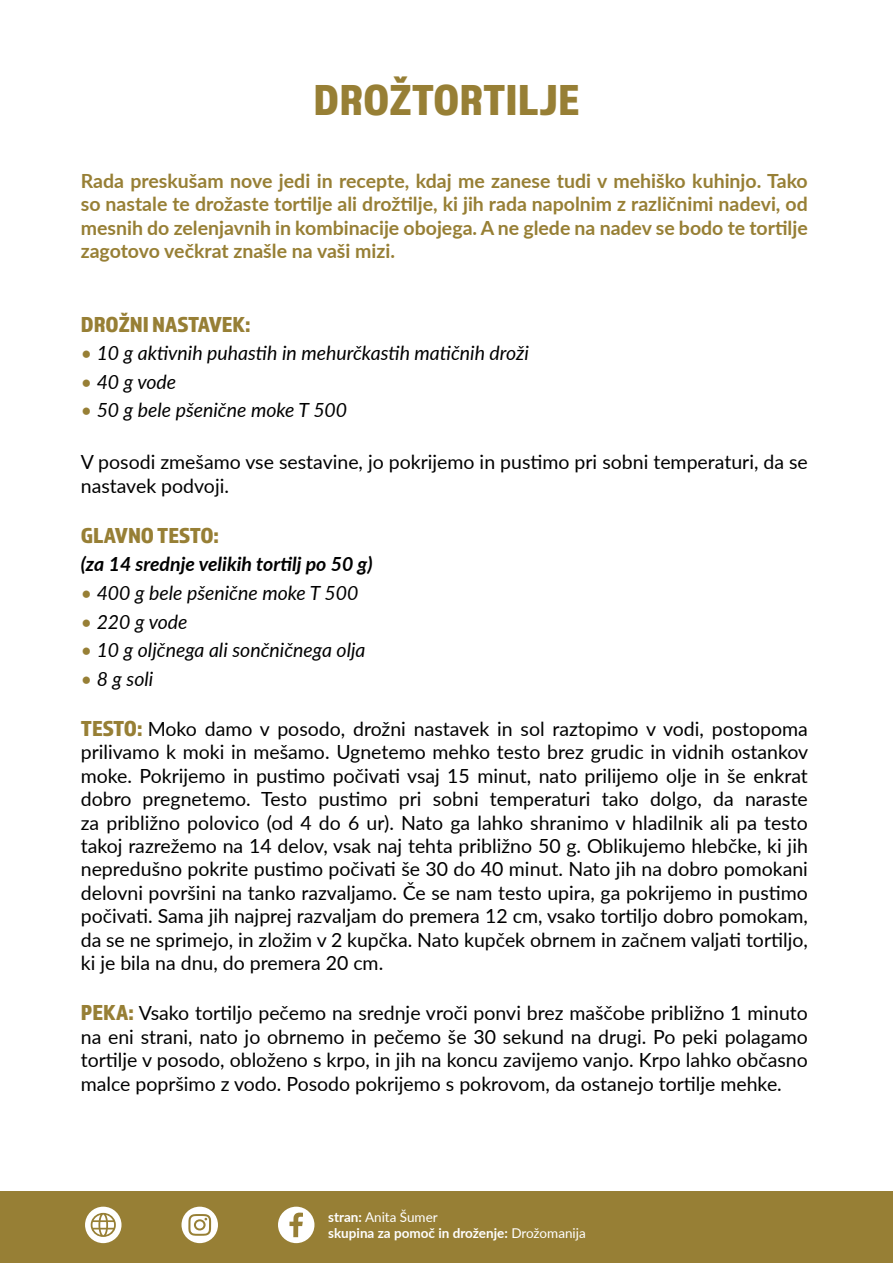
<style>
.page{position:relative;width:893px;height:1263px;background:#fff}
.page>*{position:absolute;margin:0;border:0;box-sizing:border-box;transform-origin:0 0}
.t1{font:45px "Almaq Refined";color:#977f35}
.t2{font:22.5px "Almaq Refined";color:#977f35}
.t3{font:19.5px/23.4px "Lato";color:#000;text-align:justify}
.t4{font:700 19.5px/23.4px "Lato";color:#977f35;text-align:justify}
.t5{font:italic 19.5px "Lato";color:#000}
.t6{font:italic 700 19.5px "Lato";color:#000}
.t7{font:700 13.5px/16.2px "Lato";color:#fff}
.s1{color:#977f35}
.s2{font-family:"Almaq Refined";font-size:22.5px;color:#977f35}
.s3{font-weight:400}
</style>
<div class="page">
<div style="left:0;top:1191px;width:893px;height:72px;background:#977f35"></div>
<div style="left:182px;top:1207px;width:36px;height:36px;background:#fff;border-radius:50%"></div>
<svg style="left:188px;top:1214px;width:23px;height:22px"></svg>
<div style="left:278px;top:1207px;width:36px;height:36px;background:#fff;border-radius:50%"></div>
<svg style="left:289px;top:1212px;width:14px;height:25px"></svg>
<div style="left:85px;top:1207px;width:36px;height:36px;background:#fff;border-radius:50%"></div>
<svg style="left:91px;top:1213px;width:25px;height:24px"></svg>
<h1 class="t1" style="left:314px;top:73px;width:267px">DROŽTORTILJE</h1>
<p class="t4" style="left:81px;top:168px;width:728px">Rada preskušam nove jedi in recepte, kdaj me zanese tudi v mehiško kuhinjo. Tako so nastale te drožaste tortilje ali drožtilje, ki jih rada napolnim z različnimi nadevi, od mesnih do zelenjavnih in kombinacije obojega. A ne glede na nadev se bodo te tortilje zagotovo večkrat znašle na vaši mizi.</p>
<p class="t2" style="left:81px;top:311px;width:171px">DROŽNI NASTAVEK:</p>
<p class="t5" style="left:81px;top:339px;width:450px"><span class="s1">•</span> 10 g aktivnih puhastih in mehurčkastih matičnih droži</p>
<p class="t5" style="left:81px;top:368px;width:97px"><span class="s1">•</span> 40 g vode</p>
<p class="t5" style="left:81px;top:396px;width:268px"><span class="s1">•</span> 50 g bele pšenične moke T 500</p>
<p class="t3" style="left:81px;top:450px;width:729px">V posodi zmešamo vse sestavine, jo pokrijemo in pustimo pri sobni temperaturi, da se nastavek podvoji.</p>
<p class="t2" style="left:81px;top:522px;width:140px">GLAVNO TESTO:</p>
<p class="t6" style="left:81px;top:550px;width:293px">(za 14 srednje velikih tortilj po 50 g)</p>
<p class="t5" style="left:81px;top:579px;width:279px"><span class="s1">•</span> 400 g bele pšenične moke T 500</p>
<p class="t5" style="left:81px;top:607px;width:108px"><span class="s1">•</span> 220 g vode</p>
<p class="t5" style="left:81px;top:636px;width:286px"><span class="s1">•</span> 10 g oljčnega ali sončničnega olja</p>
<p class="t5" style="left:81px;top:664px;width:74px"><span class="s1">•</span> 8 g soli</p>
<p class="t3" style="left:81px;top:716px;width:729px"><span class="s2">TESTO:</span> Moko damo v posodo, drožni nastavek in sol raztopimo v vodi, postopoma prilivamo k moki in mešamo. Ugnetemo mehko testo brez grudic in vidnih ostankov moke. Pokrijemo in pustimo počivati vsaj 15 minut, nato prilijemo olje in še enkrat dobro pregnetemo. Testo pustimo pri sobni temperaturi tako dolgo, da naraste za približno polovico (od 4 do 6 ur). Nato ga lahko shranimo v hladilnik ali pa testo takoj razrežemo na 14 delov, vsak naj tehta približno 50 g. Oblikujemo hlebčke, ki jih nepredušno pokrite pustimo počivati še 30 do 40 minut. Nato jih na dobro pomokani delovni površini na tanko razvaljamo. Če se nam testo upira, ga pokrijemo in pustimo počivati. Sama jih najprej razvaljam do premera 12 cm, vsako tortiljo dobro pomokam, da se ne sprimejo, in zložim v 2 kupčka. Nato kupček obrnem in začnem valjati tortiljo, ki je bila na dnu, do premera 20 cm.</p>
<p class="t3" style="left:81px;top:1001px;width:729px"><span class="s2">PEKA:</span> Vsako tortiljo pečemo na srednje vroči ponvi brez maščobe približno 1 minuto na eni strani, nato jo obrnemo in pečemo še 30 sekund na drugi. Po peki polagamo tortilje v posodo, obloženo s krpo, in jih na koncu zavijemo vanjo. Krpo lahko občasno malce popršimo z vodo. Posodo pokrijemo s pokrovom, da ostanejo tortilje mehke.</p>
<p class="t7" style="left:328px;top:1208px;width:259px">stran: <span class="s3">Anita Šumer<br></span>skupina za pomoč in droženje: <span class="s3">Drožomanija</span></p>
</div>
